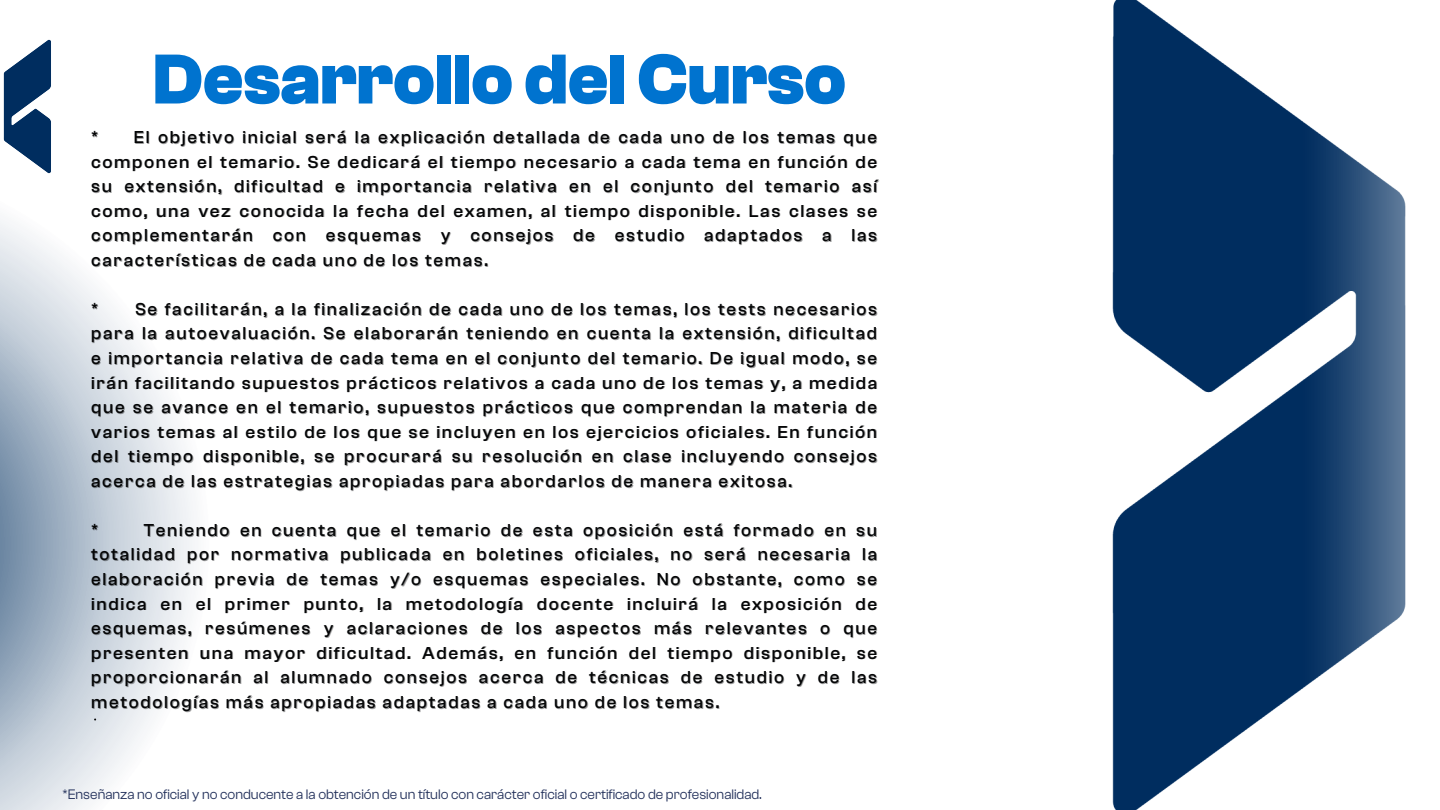
<style>
.page{position:relative;width:1440px;height:810px;background:#fff}
.page>*{position:absolute;margin:0;border:0;box-sizing:border-box;transform-origin:0 0}
.t1{font:700 73px "Clash Grotesk";color:#0073cf}
.t2{font:500 17.9px/24.6px "Clash Grotesk";letter-spacing:.1em;color:#040506;text-align:justify}
.t3{font:500 17.9px "Clash Grotesk";color:rgb(4 5 6/.4)}
.t4{font:14.2px "Clash Grotesk";color:#23315b}
.s1{color:rgb(4 5 6/.4)}
</style>
<div class="page">
<img style="left:3px;top:39px;width:48px;height:119px">
<img style="left:1112px;top:0;width:294px;height:810px">
<svg style="left:0;top:158px;width:193px;height:652px"></svg>
<p class="t1" style="left:153px;top:39px;width:695px">Desarrollo delCurso</p>
<h2 class="t2" style="left:92px;top:125px;width:644px"><span class="s1">*</span> El objetivo inicial será la explicación detallada de cada uno de</h2>
<p class="t2" style="left:743px;top:125px;width:136px">los temas que</p>
<p class="t2" style="left:91px;top:150px;width:787px">componen el temario. Se dedicará el tiempo necesario a cada tema en función de</p>
<p class="t2" style="left:91px;top:174px;width:787px">su extensión, dificultad e importancia relativa en el conjunto del temario así</p>
<p class="t2" style="left:91px;top:199px;width:787px">como, una vez conocida la fecha del examen, al tiempo disponible. Las clases se</p>
<p class="t2" style="left:91px;top:223px;width:787px">complementarán con esquemas y consejos de estudio adaptados a las</p>
<p class="t2" style="left:91px;top:248px;width:398px">características de cada uno de los temas.</p>
<p class="t2" style="left:91px;top:297px;width:787px"><span class="s1">*</span> Se facilitarán, a la finalización de cada uno de los temas, los tests necesarios para la autoevaluación. Se elaborarán teniendo en cuenta la extensión, dificultad e importancia relativa de cada tema en el conjunto del temario. De igual modo, se irán facilitando supuestos prácticos relativos a cada uno de los temas y, a medida que se avance en el temario, supuestos prácticos que comprendan la materia de varios temas al estilo de los que se incluyen en los ejercicios oficiales. En función del tiempo disponible, se procurará su resolución en clase incluyendo consejos acerca de las estrategias apropiadas para abordarlos de manera exitosa.</p>
<p class="t3" style="left:92px;top:521px;width:9px">*</p>
<p class="t2" style="left:91px;top:518px;width:787px;text-indent:53px">Teniendo en cuenta que el temario de esta oposición está formado en su totalidad por normativa publicada en boletines oficiales, no será necesaria la elaboración previa de temas y/o esquemas especiales. No obstante, como se indica en el primer punto, la metodología docente incluirá la exposición de esquemas, resúmenes y aclaraciones de los aspectos más relevantes o que presenten una mayor dificultad. Además, en función del tiempo disponible, se proporcionarán al alumnado consejos acerca de técnicas de estudio y de las metodologías más apropiadas adaptadas a cada uno de los temas.</p>
<h1 class="t4" style="left:62px;top:786px;width:701px">*Enseñanza no oficial y no conducente a la obtención de un título con carácter oficial o certificado de profesionalidad.</h1>
</div>
